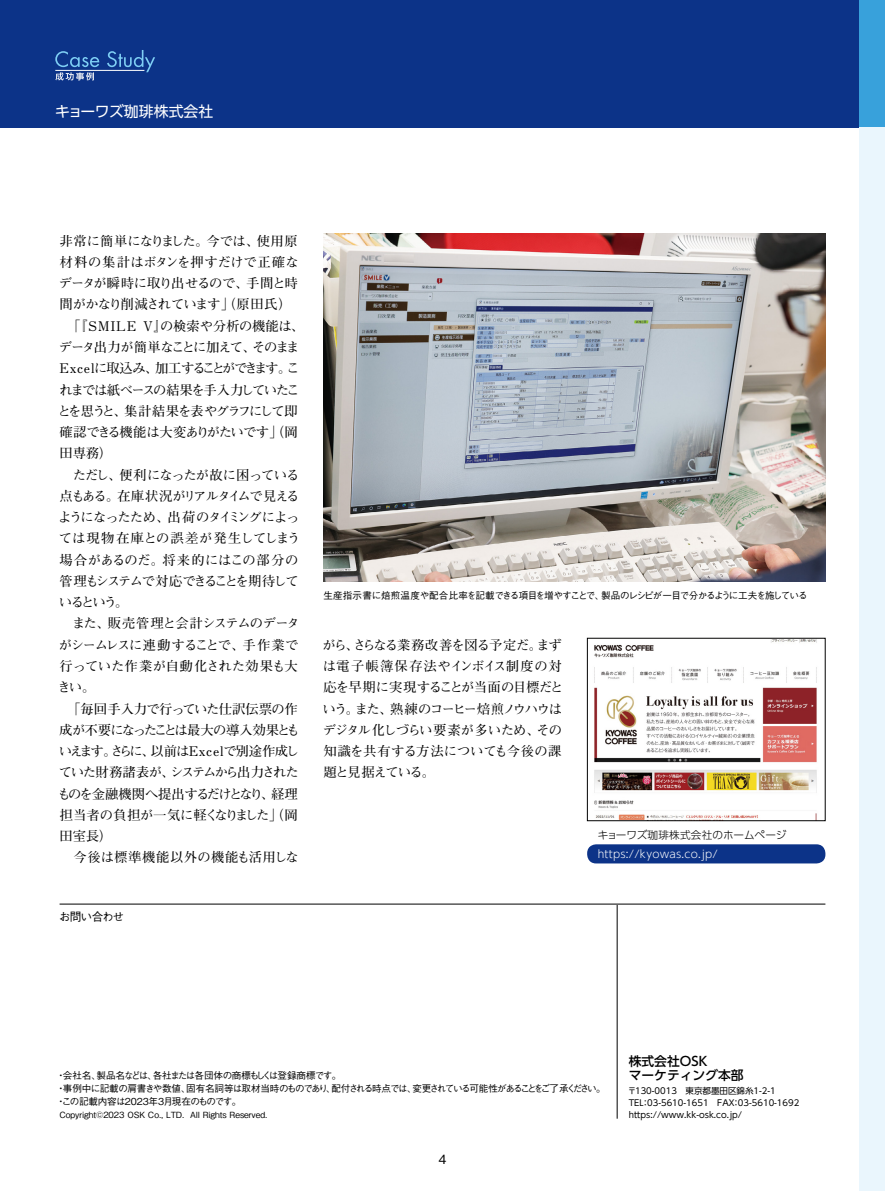
<style>
.page{position:relative;width:885px;height:1191px;background:#fff}
.page>*{position:absolute;margin:0;border:0;box-sizing:border-box;transform-origin:0 0}
.t1{font:14.85px "UD Shin Go Pro";color:#fff}
.OSK事例__本文12_5Q{font:700 13.35px/21.3px "Futo Min A101 Pro";letter-spacing:-.055em;color:#000}
.OSK事例__本文12_5Q-2{font:700 13.35px "Futo Min A101 Pro";letter-spacing:.03em;color:#000}
.t2{font:500 12.75px "UD Shin Go Pro";color:#000}
.t3{font:500 12.75px "Gothic BBB Pro";color:#000}
.t4{font:500 11.7px "Gothic BBB Pro";letter-spacing:-.08em;color:#000}
.OSK事例__ホームページ{font:300 10.65px "UD Shin Go Pro";letter-spacing:.02em;color:#fff}
.t5{font:300 10.65px "UD Shin Go Pro";letter-spacing:-.01em;color:#000}
.OSK事例__キャプション{font:500 9.6px "Gothic BBB Pro";letter-spacing:-.08em;color:#000}
.OSK事例__キャプション-2{font:500 9.6px "Gothic BBB Pro";letter-spacing:-.045em;color:#000}
.t6{font:8.55px "UD Shin Go Pro";color:#000}
.t7{font:500 8.55px "Gothic BBB Pro";letter-spacing:-.005em;color:#000}
</style>
<div class="page">
<div style="left:0;top:0;width:884px;height:128px;background:#0c3388"></div>
<div style="left:859px;top:0;width:25px;height:128px;background:#38a1db"></div>
<div style="left:859px;top:128px;width:25px;height:1063px;background:#eaf6fd"></div>
<hr style="left:60px;top:904px;width:765px;height:1px;background:#000">
<hr style="left:616px;top:905px;width:1px;height:213px;background:#000">
<svg style="left:55px;top:50px;width:100px;height:30px"></svg>
<img style="left:323px;top:234px;width:502px;height:347px">
<img style="left:594px;top:640px;width:223px;height:179px">
<div style="left:587px;top:638px;width:238px;height:183px;border:1px solid #000"></div>
<div style="left:587px;top:844px;width:238px;height:19px;background:#0c3388;border-radius:9px"></div>
<p class="t1" style="left:55px;top:100px;width:160px">キョーワズ珈琲株式会社</p>
<p class="OSK事例__本文12_5Q" style="left:59px;top:228px;width:241px;text-align:justify">非常に簡単になりました。今では、使用原材料の集計はボタンを押すだけで正確なデータが瞬時に取り出せるので、手間と時間がかなり削減されています」（原田氏）</p>
<p class="OSK事例__本文12_5Q" style="left:58px;top:313px;width:248px">　「『SMILE V』の検索や分析の機能は、データ出力が簡単なことに加えて、そのまま<br>Excelに取込み、加工することができます。これまでは紙ベースの結果を手入力していたことを思うと、集計結果を表やグラフにして即確認できる機能は大変ありがたいです」（岡田専務）</p>
<p class="OSK事例__本文12_5Q" style="left:58px;top:462px;width:243px">　ただし、便利になったが故に困っている点もある。在庫状況がリアルタイムで見えるようになったため、出荷のタイミングによっては現物在庫との誤差が発生してしまう場合があるのだ。将来的にはこの部分の管理もシステムで対応できることを期待しているという。</p>
<p class="OSK事例__本文12_5Q" style="left:58px;top:611px;width:244px">　また、販売管理と会計システムのデータがシームレスに連動することで、手作業で行っていた作業が自動化された効果も大きい。</p>
<p class="OSK事例__本文12_5Q" style="left:57px;top:696px;width:244px">　「毎回手入力で行っていた仕訳伝票の作成が不要になったことは最大の導入効果ともいえます。さらに、以前はExcelで別途作成していた財務諸表が、システムから出力されたものを金融機関へ提出するだけとなり、経理担当者の負担が一気に軽くなりました」（岡田室長）</p>
<p class="OSK事例__本文12_5Q-2" style="left:60px;top:847px;width:241px">　今後は標準機能以外の機能も活用しな</p>
<p class="t4" style="left:59px;top:906px;width:67px">お問い合わせ</p>
<p class="OSK事例__キャプション" style="left:323px;top:587px;width:485px">生産指示書に焙煎温度や配合比率を記載できる項目を増やすことで、製品のレシピが一目で分かるように工夫を施している</p>
<p class="OSK事例__本文12_5Q" style="left:322px;top:632px;width:242px">がら、さらなる業務改善を図る予定だ。まずは電子帳簿保存法やインボイス制度の対応を早期に実現することが当面の目標だという。また、熟練のコーヒー焙煎ノウハウはデジタル化しづらい要素が多いため、その知識を共有する方法についても今後の課題と見据えている。</p>
<p class="t5" style="left:597px;top:826px;width:190px">キョーワズ珈琲株式会社のホームページ</p>
<p class="OSK事例__ホームページ" style="left:597px;top:845px;width:121px">https://kyowas.co.jp/</p>
<p class="OSK事例__キャプション" style="left:56px;top:1068px;width:287px">・会社名、製品名などは、各社または各団体の商標もしくは登録商標です。</p>
<p class="OSK事例__キャプション" style="left:56px;top:1080px;width:551px">・事例中に記載の肩書きや数値、固有名詞等は取材当時のものであり、配付される時点では、変更されている可能性があることをご了承ください。</p>
<p class="OSK事例__キャプション-2" style="left:56px;top:1093px;width:187px">・この記載内容は2023年3月現在のものです。</p>
<p class="t7" style="left:59px;top:1107px;width:209px">Copyright©2023 OSK Co., LTD. All Rights Reserved.</p>
<p class="t3" style="left:438px;top:1148px;width:10px">4</p>
<p class="t2" style="left:628px;top:1051px;width:80px">株式会社OSK</p>
<p class="t2" style="left:628px;top:1064px;width:116px">マーケティング本部</p>
<p class="t6" style="left:627px;top:1084px;width:150px">〒130-0013　東京都墨田区錦糸1-2-1</p>
<p class="t6" style="left:628px;top:1095px;width:172px">TEL：03-5610-1651　FAX：03-5610-1692</p>
<p class="t6" style="left:628px;top:1107px;width:115px">https://www.kk-osk.co.jp/</p>
</div>
